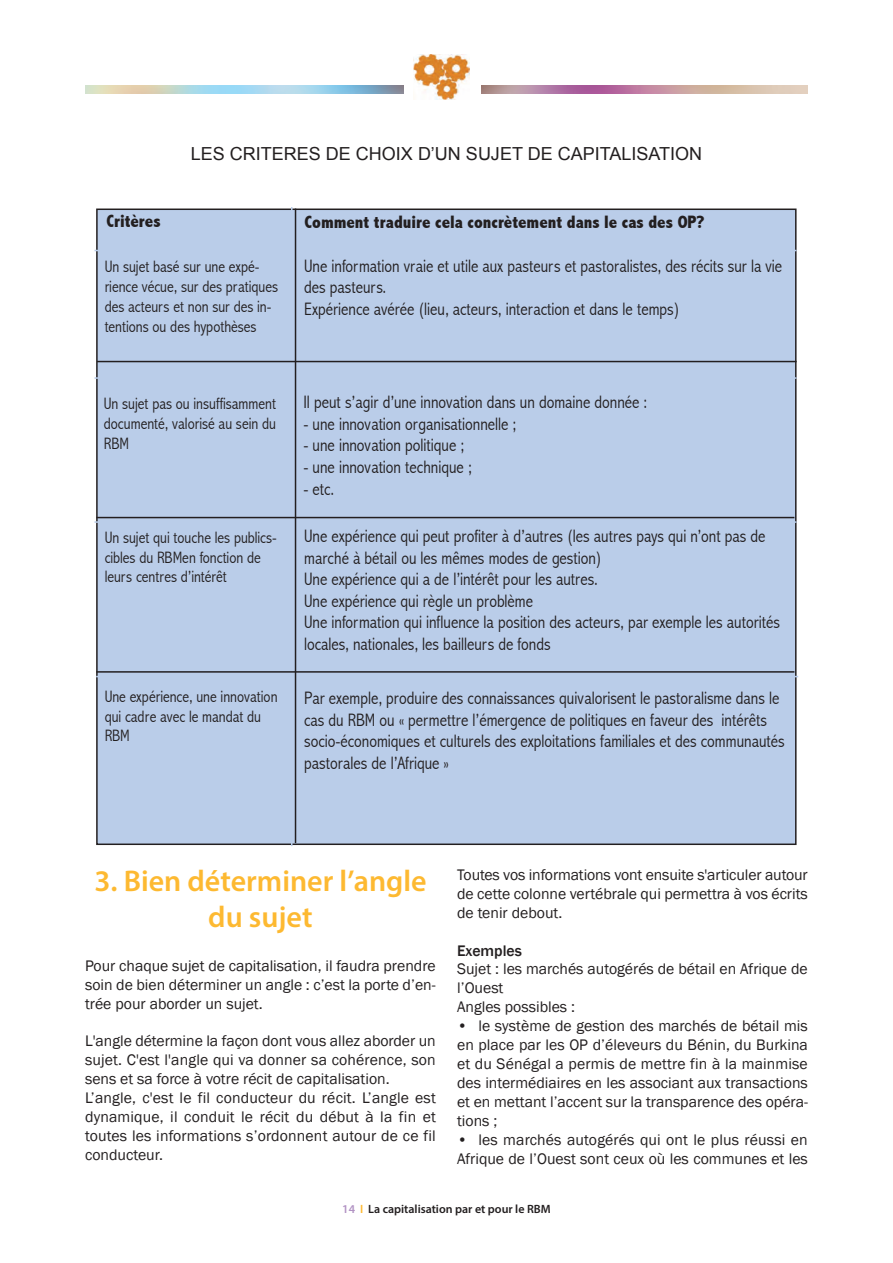
<style>
.page{position:relative;width:893px;height:1263px;background:#fff}
.page>*{position:absolute;margin:0;border:0;box-sizing:border-box;transform-origin:0 0}
.t1{font:600 30px/36px "Myriad Pro";color:#fdb931;text-align:center}
.t2{font:300 condensed 18px/21.6px "Abadi";color:#231f20}
.t3{font:800 condensed 18px "Abadi";color:#231f20}
.t4{font:18px "Arial";color:#231f20}
.t5{font:300 condensed 16.5px/19.8px "Abadi";color:#231f20}
.t6{font:15.75px/18.9px "Franklin Gothic";color:#231f20;text-align:justify}
.t7{font:500 15.75px "Franklin Gothic";color:#231f20}
.t8{font:600 12px "Myriad Pro";color:#231f20}
.s1{color:#b192c3}
.s2{color:#fdb931}
</style>
<div class="page">
<img style="left:85px;top:85px;width:723px;height:9px">
<div style="left:404px;top:47px;width:76px;height:55px;background:#fff"></div>
<img style="left:414px;top:54px;width:56px;height:45px">
<div style="left:97px;top:209px;width:699px;height:635px;background:#bacde9"></div>
<hr style="left:94px;top:250px;width:702px;height:1px;background:#bacde9">
<hr style="left:94px;top:377px;width:702px;height:2px;background:#bacde9">
<hr style="left:94px;top:521px;width:702px;height:2px;background:#bacde9">
<hr style="left:96px;top:676px;width:702px;height:1px;background:#bacde9">
<hr style="left:291px;top:207px;width:1px;height:639px;background:#bacde9">
<hr style="left:295px;top:209px;width:1px;height:634px;background:#231f20">
<hr style="left:97px;top:361px;width:700px;height:1px;background:#231f20">
<hr style="left:96px;top:517px;width:698px;height:1px;background:#231f20">
<hr style="left:96px;top:671px;width:698px;height:2px;background:#231f20">
<p class="t4" style="left:191px;top:144px;width:513px">LES CRITERES DE CHOIX D’UN SUJET DE CAPITALISATION</p>
<p class="t3" style="left:106px;top:211px;width:56px">Critères</p>
<p class="t3" style="left:304px;top:212px;width:402px">Comment traduire cela concrètement dans le cas des OP?</p>
<p class="t5" style="left:105px;top:258px;width:175px">Un sujet basé sur une expé&shy;rience vécue, sur des pratiques des acteurs et non sur des in&shy;tentions ou des hypothèses</p>
<p class="t2" style="left:304px;top:255px;width:479px">Une information vraie et utile aux pasteurs et pastoralistes, des récits sur la vie des pasteurs.<br>Expérience avérée (lieu, acteurs, interaction et dans le temps)</p>
<p class="t5" style="left:104px;top:394px;width:174px;text-align:justify">Un sujet pas ou insuffisamment documenté, valorisé au sein du RBM</p>
<p class="t2" style="left:303px;top:392px;width:345px">Il peut s’agir d’une innovation dans un domaine donnée :</p>
<p class="t2" style="left:303px;top:414px;width:214px">- une innovation organisationnelle ;</p>
<p class="t2" style="left:303px;top:435px;width:162px">- une innovation politique ;</p>
<p class="t2" style="left:303px;top:457px;width:170px">- une innovation technique ;</p>
<p class="t2" style="left:303px;top:478px;width:32px">- etc.</p>
<p class="t5" style="left:105px;top:528px;width:174px">Un sujet qui touche les publics&shy;cibles du RBMen fonction de leurs centres d’intérêt</p>
<p class="t2" style="left:304px;top:526px;width:477px">Une expérience qui peut profiter à d’autres (les autres pays qui n’ont pas de marché à bétail ou les mêmes modes de gestion)<br>Une expérience qui a de l’intérêt pour les autres.<br>Une expérience qui règle un problème<br>Une information qui influence la position des acteurs, par exemple les autorités locales, nationales, les bailleurs de fonds</p>
<p class="t5" style="left:105px;top:687px;width:174px">Une expérience, une innovation qui cadre avec le mandat du<br>RBM</p>
<p class="t2" style="left:304px;top:688px;width:482px">Par exemple, produire des connaissances quivalorisent le pastoralisme dans le cas du RBM ou « permettre l’émergence de politiques en faveur des intérêts socio-économiques et culturels des exploitations familiales et des communautés pastorales de l’Afrique »</p>
<h1 class="t1" style="left:94px;top:866px;width:334px">3. bien déterminer l’angle du sujet</h1>
<p class="t6" style="left:85px;top:956px;width:352px">Pour chaque sujet de capitalisation, il faudra prendre soin de bien déterminer un angle : c’est la porte d’en&shy;trée pour aborder un sujet.</p>
<p class="t6" style="left:85px;top:1031px;width:352px;text-align:left">L'angle détermine la façon dont vous allez aborder un sujet. C'est l'angle qui va donner sa cohérence, son sens et sa force à votre récit de capitalisation.<br>L’angle, c'est le fil conducteur du récit. L’angle est dynamique, il conduit le récit du début à la fin et toutes les informations s’ordonnent autour de ce fil conducteur.</p>
<p class="t6" style="left:457px;top:865px;width:352px">Toutes vos informations vont ensuite s'articuler autour de cette colonne vertébrale qui permettra à vos écrits de tenir debout.</p>
<p class="t7" style="left:457px;top:941px;width:66px">Exemples</p>
<p class="t6" style="left:457px;top:959px;width:352px;text-align:left">Sujet : les marchés autogérés de bétail en Afrique de l’Ouest<br>Angles possibles :</p>
<p class="t6" style="left:457px;top:1016px;width:352px">• le système de gestion des marchés de bétail mis en place par les OP d’éleveurs du Bénin, du Burkina et du Sénégal a permis de mettre fin à la mainmise des intermédiaires en les associant aux transactions et en mettant l’accent sur la transparence des opéra&shy;tions ;</p>
<p class="t6" style="left:457px;top:1129px;width:352px">• les marchés autogérés qui ont le plus réussi en<br>Afrique de l’Ouest sont ceux où les communes et les</p>
<p class="t8" style="left:342px;top:1204px;width:210px"><span class="s1">14</span> <span class="s2">i</span> la capitalisation par et pour le rbm</p>
</div>
